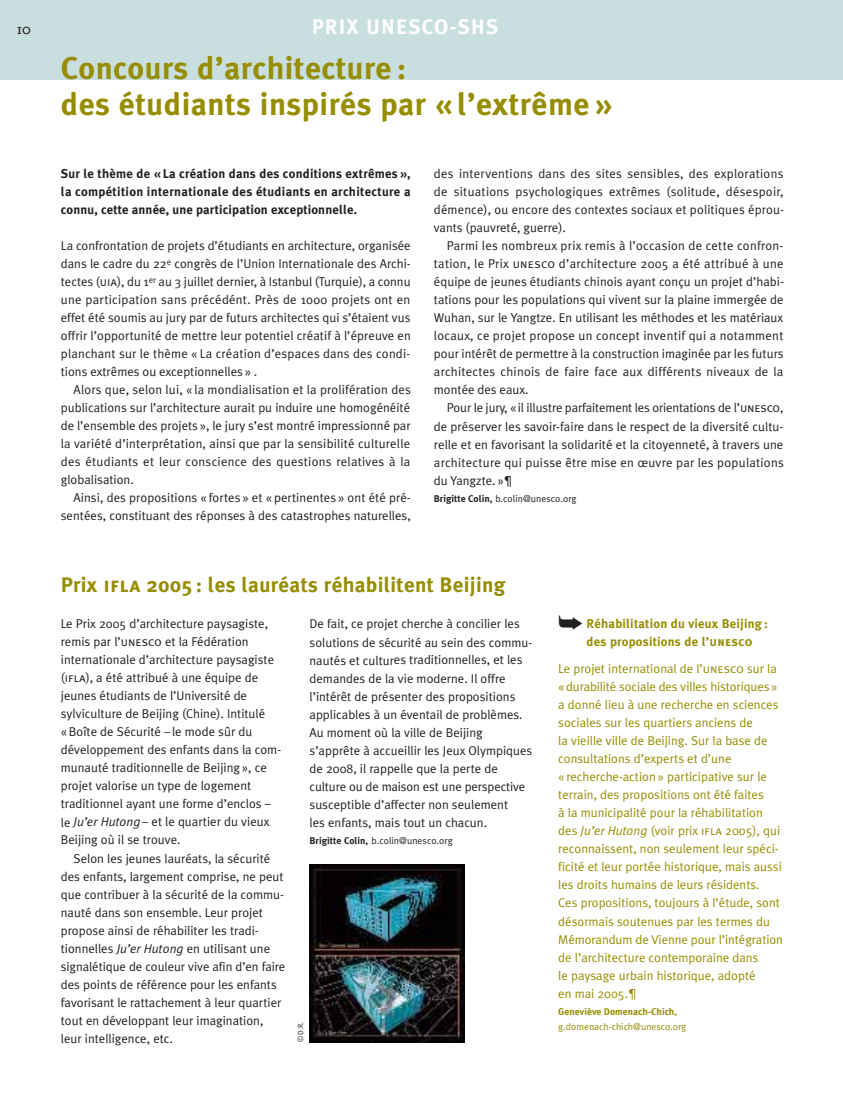
<style>
.page{position:relative;width:843px;height:1101px;background:#fff}
.page>*{position:absolute;margin:0;border:0;box-sizing:border-box;transform-origin:0 0}
.t1{font:700 31.5px/36px "Meta Plus";letter-spacing:.015em;color:#968d00}
.t2{font:700 21px "Meta Plus";letter-spacing:.015em;color:#968d00}
.t3{font:700 21px "Meta Plus";letter-spacing:.055em;color:#fff}
.t4{font:18px "Eureka";color:#231f20}
.t5{font:12.75px/18px "Meta Plus Normal";color:#231f20;text-align:justify}
.t6{font:12.75px/18px "Meta Plus Normal";color:#968d00}
.t7{font:700 12.75px/18px "Meta Plus";letter-spacing:.01em;color:#231f20;text-align:justify}
.t8{font:700 12.75px/18px "Meta Plus";letter-spacing:.015em;color:#968d00}
.t9{font:9.75px "Meta Plus Normal";letter-spacing:.005em;color:#231f20}
.t10{font:9.75px "Meta Plus Normal";color:#968d00}
.t11{font:700 9.75px "Meta Plus";color:#968d00}
.t12{font:7.5px "Meta Plus Normal";color:#231f20}
.s1{font-family:"Meta Plus Normal Caps"}
.s2{font-family:"Meta Plus";font-weight:700}
.s3{font-family:"Meta Plus Bold Caps";font-weight:400}
.s4{font-style:italic}
.s5{color:#231f20}
</style>
<div class="page">
<div style="left:0;top:0;width:843px;height:79px;background:#c9dedf"></div>
<img style="left:310px;top:864px;width:155px;height:178px">
<h3 class="t4" style="left:17px;top:23px;width:16px">10</h3>
<h2 class="t3" style="left:312px;top:19px;width:188px">PRIX UNESCO-SHS</h2>
<h1 class="t1" style="left:61px;top:52px;width:553px">Concours d’architecture :<br>des étudiants inspirés par « l’extrême »</h1>
<p class="t7" style="left:61px;top:166px;width:351px">Sur le thème de « La création dans des conditions extrêmes », la compétition internationale des étudiants en architecture a connu, cette année, une participation exceptionnelle.</p>
<p class="t5" style="left:61px;top:238px;width:352px">La confrontation de projets d’étudiants en architecture, organisée dans le cadre du 22<sup>e</sup> congrès de l’Union Internationale des Archi&shy;tectes (<span class="s1">uia</span>), du 1<sup>er</sup> au 3 juillet dernier, à Istanbul (Turquie), a connu une participation sans précédént. Près de 1000 projets ont en effet été soumis au jury par de futurs architectes qui s’étaient vus offrir l’opportunité de mettre leur potentiel créatif à l’épreuve en planchant sur le thème « La création d’espaces dans des condi&shy;tions extrêmes ou exceptionnelles » .</p>
<p class="t5" style="left:61px;top:382px;width:352px;text-indent:13px">Alors que, selon lui, « la mondialisation et la prolifération des publications sur l’architecture aurait pu induire une homogénéité de l’ensemble des projets », le jury s’est montré impressionné par la variété d’interprétation, ainsi que par la sensibilité culturelle des étudiants et leur conscience des questions relatives à la globalisation.</p>
<p class="t5" style="left:61px;top:490px;width:352px;text-align:right">Ainsi, des propositions « fortes » et « pertinentes » ont été pré&shy;sentées, constituant des réponses à des catastrophes naturelles,</p>
<p class="t5" style="left:434px;top:166px;width:352px">des interventions dans des sites sensibles, des explorations de situations psychologiques extrêmes (solitude, désespoir, démence), ou encore des contextes sociaux et politiques éprou&shy;vants (pauvreté, guerre).</p>
<p class="t5" style="left:434px;top:238px;width:352px;text-indent:13px">Parmi les nombreux prix remis à l’occasion de cette confron&shy;tation, le Prix <span class="s1">unesco</span> d’architecture 2005 a été attribué à une équipe de jeunes étudiants chinois ayant conçu un projet d’habi&shy;tations pour les populations qui vivent sur la plaine immergée de Wuhan, sur le Yangtze. En utilisant les méthodes et les matériaux locaux, ce projet propose un concept inventif qui a notamment pour intérêt de permettre à la construction imaginée par les futurs architectes chinois de faire face aux différents niveaux de la montée des eaux.</p>
<p class="t5" style="left:434px;top:400px;width:351px;text-indent:13px">Pour le jury, « il illustre parfaitement les orientations de l’<span class="s1">unesco</span>, de préserver les savoir-faire dans le respect de la diversité cultu&shy;relle et en favorisant la solidarité et la citoyenneté, à travers une architecture qui puisse être mise en œuvre par les populations du Yangzte. »¶</p>
<p class="t9" style="left:434px;top:496px;width:144px"><span class="s2">Brigitte Colin,</span> b.colin@unesco.org</p>
<h2 class="t2" style="left:61px;top:577px;width:446px">Prix <span class="s3">ifla</span> 2005 : les lauréats réhabilitent Beijing</h2>
<p class="t5" style="left:61px;top:616px;width:222px;text-align:left">Le Prix 2005 d’architecture paysagiste, remis par l’<span class="s1">unesco</span> et la Fédération internationale d’architecture paysagiste (<span class="s1">ifla</span>), a été attribué à une équipe de jeunes étudiants de l’Université de sylviculture de Beijing (Chine). Intitulé<br>« Boîte de Sécurité – le mode sûr du développement des enfants dans la com&shy;munauté traditionnelle de Beijing », ce projet valorise un type de logement traditionnel ayant une forme d’enclos – le <span class="s4">Ju’er Hutong</span>– et le quartier du vieux Beijing où il se trouve.</p>
<p class="t5" style="left:61px;top:850px;width:226px;text-align:left;text-indent:13px">Selon les jeunes lauréats, la sécurité des enfants, largement comprise, ne peut que contribuer à la sécurité de la commu&shy;nauté dans son ensemble. Leur projet propose ainsi de réhabiliter les tradi&shy;tionnelles <span class="s4">Ju’er Hutong</span> en utilisant une signalétique de couleur vive afin d’en faire des points de référence pour les enfants favorisant le rattachement à leur quartier tout en développant leur imagination, leur intelligence, etc.</p>
<p class="t5" style="left:310px;top:616px;width:224px;text-align:left">De fait, ce projet cherche à concilier les solutions de sécurité au sein des commu&shy;nautés et cultures traditionnelles, et les demandes de la vie moderne. Il offre l’intérêt de présenter des propositions applicables à un éventail de problèmes.<br>Au moment où la ville de Beijing s’apprête à accueillir les Jeux Olympiques de 2008, il rappelle que la perte de culture ou de maison est une perspective susceptible d’affecter non seulement<br>les enfants, mais tout un chacun.</p>
<p class="t9" style="left:310px;top:838px;width:145px"><span class="s2">Brigitte Colin,</span> b.colin@unesco.org</p>
<p class="t12" style="left:298px;top:1042px;width:22px;rotate:-90deg">© D.R.</p>
<p class="t8" style="left:587px;top:616px;width:183px;text-indent:-28px"><span class="s5">➥</span> Réhabilitation du vieux Beijing : des propositions de l’<span class="s3">unesco</span></p>
<p class="t6" style="left:558px;top:661px;width:226px">Le projet international de l’<span class="s1">unesco</span> sur la «durabilité sociale des villes historiques » a donné lieu à une recherche en sciences sociales sur les quartiers anciens de<br>la vieille ville de Beijing. Sur la base de consultations d’experts et d’une<br>« recherche-action » participative sur le terrain, des propositions ont été faites<br>à la municipalité pour la réhabilitation des <span class="s4">Ju’er Hutong</span> (voir prix <span class="s1">ifla</span> 2005), qui reconnaissent, non seulement leur spéci&shy;ficité et leur portée historique, mais aussi les droits humains de leurs résidents.<br>Ces propositions, toujours à l’étude, sont désormais soutenues par les termes du Mémorandum de Vienne pour l’intégration de l’architecture contemporaine dans<br>le paysage urbain historique, adopté<br>en mai 2005.¶</p>
<p class="t11" style="left:558px;top:1008px;width:120px">Geneviève Domenach-Chich,</p>
<p class="t10" style="left:558px;top:1024px;width:129px">g.domenach-chich@unesco.org</p>
</div>
